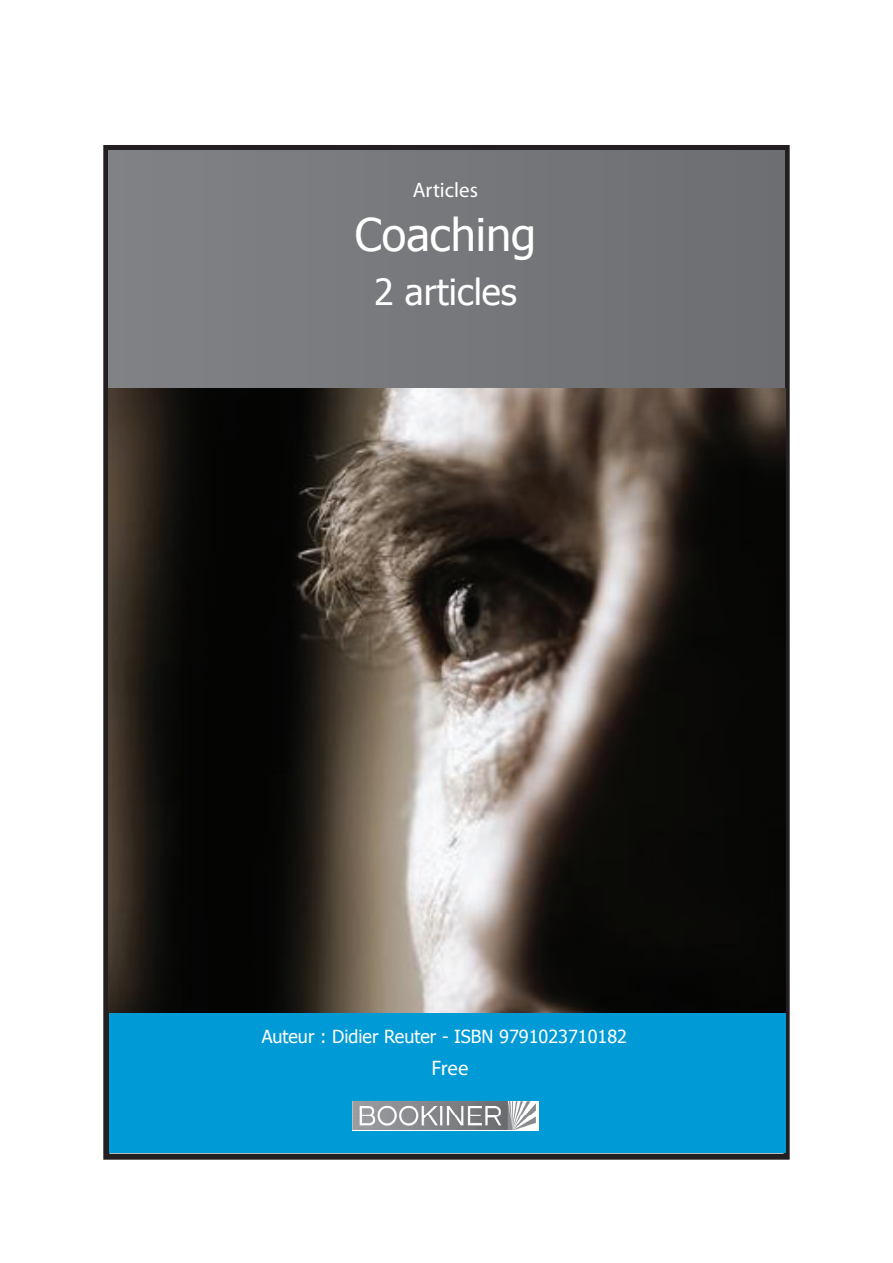
<style>
.page{position:relative;width:893px;height:1263px;background:#fff}
.page>*{position:absolute;margin:0;border:0;box-sizing:border-box;transform-origin:0 0}
.t1{font:45px "Tahoma";color:#fff}
.t2{font:36px "Tahoma";color:#fff}
.t3{font:21px "Myriad Pro";color:#fff}
.t4{font:18px "Tahoma";color:#fff}
</style>
<div class="page">
<div style="left:103px;top:145px;width:687px;height:1015px;border:6px solid #231f20"></div>
<div style="left:108px;top:151px;width:676px;height:240px;background:#76787b"></div>
<div style="left:109px;top:1012px;width:676px;height:141px;background:#009ad7"></div>
<img style="left:352px;top:1101px;width:187px;height:30px">
<img style="left:108px;top:388px;width:677px;height:624px">
<p class="t3" style="left:413px;top:177px;width:67px">Articles</p>
<h1 class="t1" style="left:355px;top:205px;width:183px">Coaching</h1>
<h2 class="t2" style="left:374px;top:268px;width:144px">2 articles</h2>
<p class="t4" style="left:262px;top:1024px;width:367px">Auteur : Didier Reuter - ISBN 9791023710182</p>
<p class="t3" style="left:431px;top:1055px;width:39px">Free</p>
</div>
